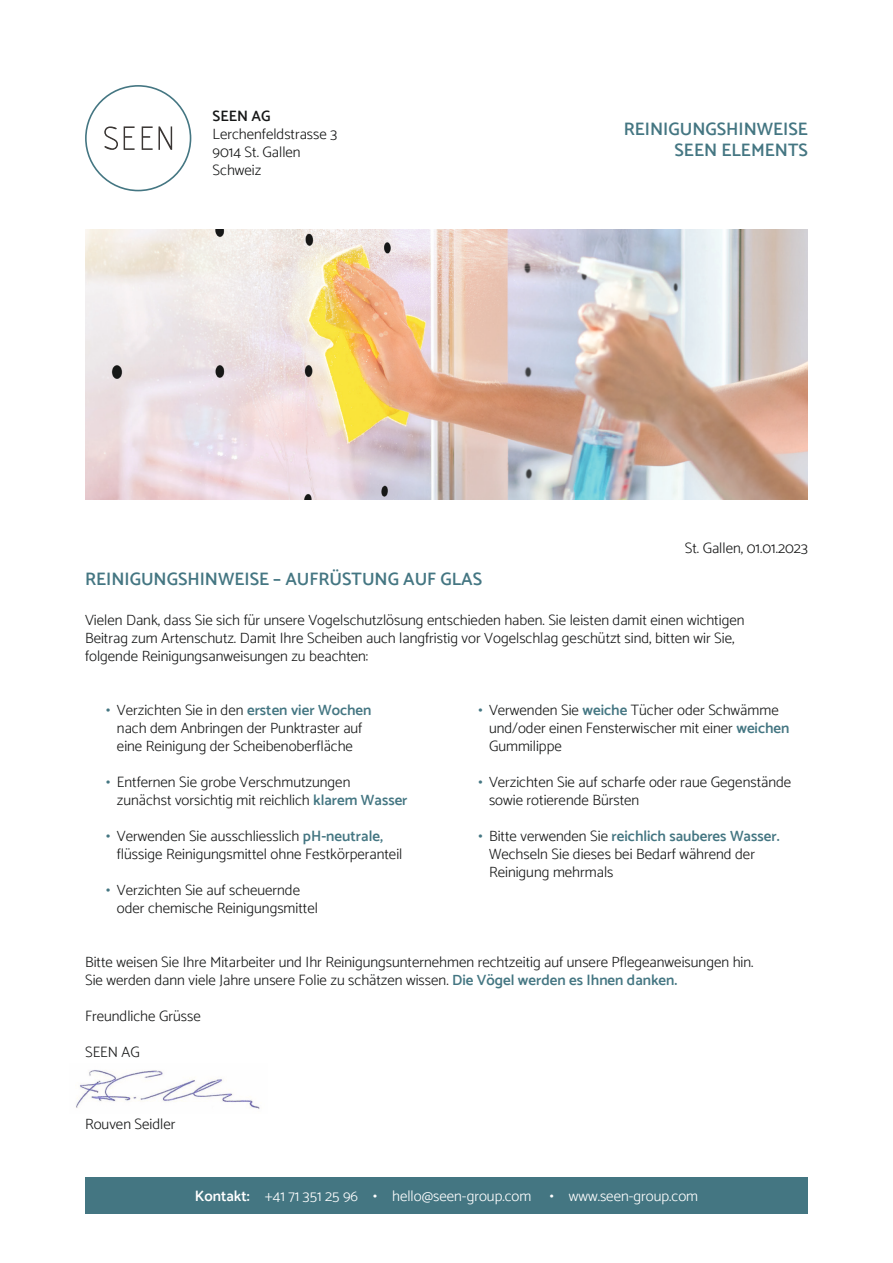
<style>
.page{position:relative;width:893px;height:1263px;background:#fff}
.page>*{position:absolute;margin:0;border:0;box-sizing:border-box;transform-origin:0 0}
.t1{font:600 18px/21px "Catamaran";color:#447682;text-align:right}
.t2{font:300 15px/18px "Catamaran";color:#171818}
.t3{font:300 15px "Catamaran";color:#fff}
.t4{font:600 15px "Catamaran";color:#171818}
.s1{font-weight:700;color:#447682}
.s2{font-weight:600;color:#447682}
.s3{font-weight:600}
</style>
<div class="page">
<svg style="left:85px;top:85px;width:106px;height:106px"></svg>
<img style="left:85px;top:229px;width:723px;height:270px">
<div style="left:85px;top:1178px;width:723px;height:36px;background:#447682"></div>
<img style="left:76px;top:1070px;width:184px;height:39px">
<p class="t4" style="left:213px;top:107px;width:60px">SEEN AG</p>
<p class="t2" style="left:213px;top:125px;width:126px">Lerchenfeldstrasse 3<br>9014 St. Gallen<br>Schweiz</p>
<p class="t1" style="left:624px;top:118px;width:186px">REINIGUNGSHINWEISE<br>SEEN ELEMENTS</p>
<p class="t2" style="left:685px;top:539px;width:125px">St. Gallen, 01.01.2023</p>
<p class="t1" style="left:85px;top:568px;width:399px">REINIGUNGSHINWEISE – AUFRÜSTUNG AUF GLAS</p>
<p class="t2" style="left:85px;top:611px;width:661px">Vielen Dank, dass Sie sich für unsere Vogelschutzlösung entschieden haben. Sie leisten damit einen wichtigen<br>Beitrag zum Artenschutz. Damit Ihre Scheiben auch langfristig vor Vogelschlag geschützt sind, bitten wir Sie, folgende Reinigungsanweisungen zu beachten:</p>
<p class="t2" style="left:106px;top:701px;width:267px;text-align:center"><span class="s1">∙</span> Verzichten Sie in den <span class="s2">ersten vier Wochen </span>nach dem Anbringen der Punktraster auf eine Reinigung der Scheibenoberfläche</p>
<p class="t2" style="left:117px;top:773px;width:292px;text-indent:-11px"><span class="s1">∙</span> Entfernen Sie grobe Verschmutzungen zunächst vorsichtig mit reichlich <span class="s2">klarem Wasser</span></p>
<p class="t2" style="left:117px;top:827px;width:287px;text-indent:-11px"><span class="s1">∙</span> Verwenden Sie ausschliesslich <span class="s2">pH-neutrale, </span>flüssige Reinigungsmittel ohne Festkörperanteil</p>
<p class="t2" style="left:117px;top:881px;width:202px;text-indent:-11px"><span class="s1">∙</span> Verzichten Sie auf scheuernde oder chemische Reinigungsmittel</p>
<p class="t2" style="left:489px;top:701px;width:302px;text-indent:-11px"><span class="s1">∙</span> Verwenden Sie <span class="s2">weiche</span> Tücher oder Schwämme und/oder einen Fensterwischer mit einer <span class="s2">weichen<br></span>Gummilippe</p>
<p class="t2" style="left:489px;top:773px;width:304px;text-indent:-11px"><span class="s1">∙</span> Verzichten Sie auf scharfe oder raue Gegenstände sowie rotierende Bürsten</p>
<p class="t2" style="left:489px;top:827px;width:292px;text-indent:-11px"><span class="s1">∙</span> Bitte verwenden Sie <span class="s2">reichlich sauberes Wasser.<br></span>Wechseln Sie dieses bei Bedarf während der<br>Reinigung mehrmals</p>
<p class="t2" style="left:85px;top:953px;width:670px">Bitte weisen Sie Ihre Mitarbeiter und Ihr Reinigungsunternehmen rechtzeitig auf unsere Pflegeanweisungen hin.<br>Sie werden dann viele Jahre unsere Folie zu schätzen wissen. <span class="s2">Die Vögel werden es Ihnen danken.</span></p>
<p class="t2" style="left:85px;top:1007px;width:117px">Freundliche Grüsse</p>
<p class="t2" style="left:85px;top:1043px;width:56px">SEEN AG</p>
<p class="t2" style="left:85px;top:1115px;width:92px">Rouven Seidler</p>
<p class="t3" style="left:195px;top:1187px;width:505px"><span class="s3">Kontakt:</span> +41 71 351 25 96 <span class="s3">∙</span> hello@seen-group.com <span class="s3">∙</span> www.seen-group.com</p>
</div>
